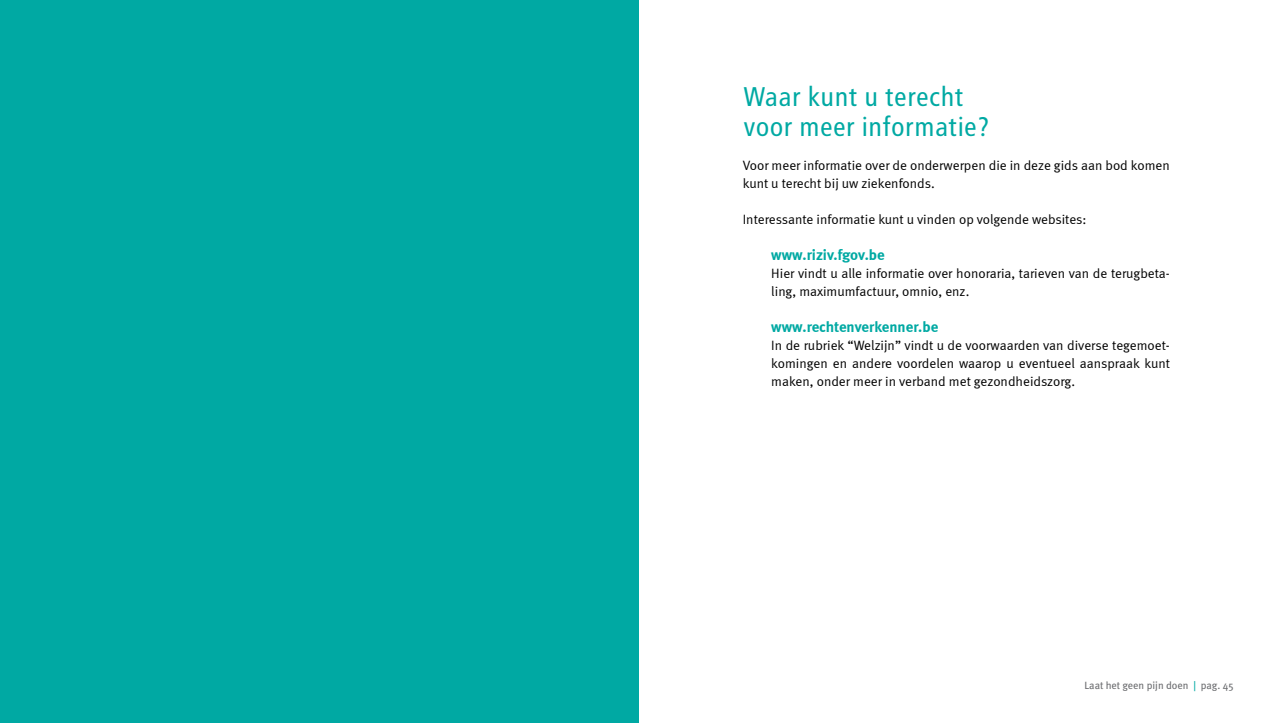
<style>
.page{position:relative;width:1276px;height:723px;background:#fff}
.page>*{position:absolute;margin:0;border:0;box-sizing:border-box;transform-origin:0 0}
.t1{font:27px/30px "Transit Print OT";color:#00a9a3}
.t2{font:700 15px "Meta";color:#00a9a3}
.t3{font:13.5px/18px "Meta Normal";color:#000}
.t4{font:10.5px "Meta";color:#6d6e71}
.s1{color:#00a9a3}
</style>
<div class="page">
<div style="left:0;top:0;width:638px;height:723px;background:#00a9a3"></div>
<h1 class="t1" style="left:744px;top:82px;width:248px">Waar kunt u terecht voor meer informatie?</h1>
<p class="t3" style="left:743px;top:156px;width:428px">Voor meer informatie over de onderwerpen die in deze gids aan bod komen kunt u terecht bij uw ziekenfonds.</p>
<p class="t3" style="left:743px;top:210px;width:345px">Interessante informatie kunt u vinden op volgende websites:</p>
<p class="t2" style="left:771px;top:246px;width:115px">www.riziv.fgov.be</p>
<p class="t3" style="left:771px;top:264px;width:400px">Hier vindt u alle informatie over honoraria, tarieven van de terugbeta&shy;ling, maximumfactuur, omnio, enz.</p>
<p class="t2" style="left:771px;top:318px;width:168px">www.rechtenverkenner.be</p>
<p class="t3" style="left:771px;top:336px;width:400px;text-align:justify">In de rubriek “Welzijn” vindt u de voorwaarden van diverse tegemoet&shy;komingen en andere voordelen waarop u eventueel aanspraak kunt maken, onder meer in verband met gezondheidszorg.</p>
<p class="t4" style="left:1084px;top:679px;width:151px">Laat het geen pijn doen <span class="s1">|</span> pag. 45</p>
</div>
